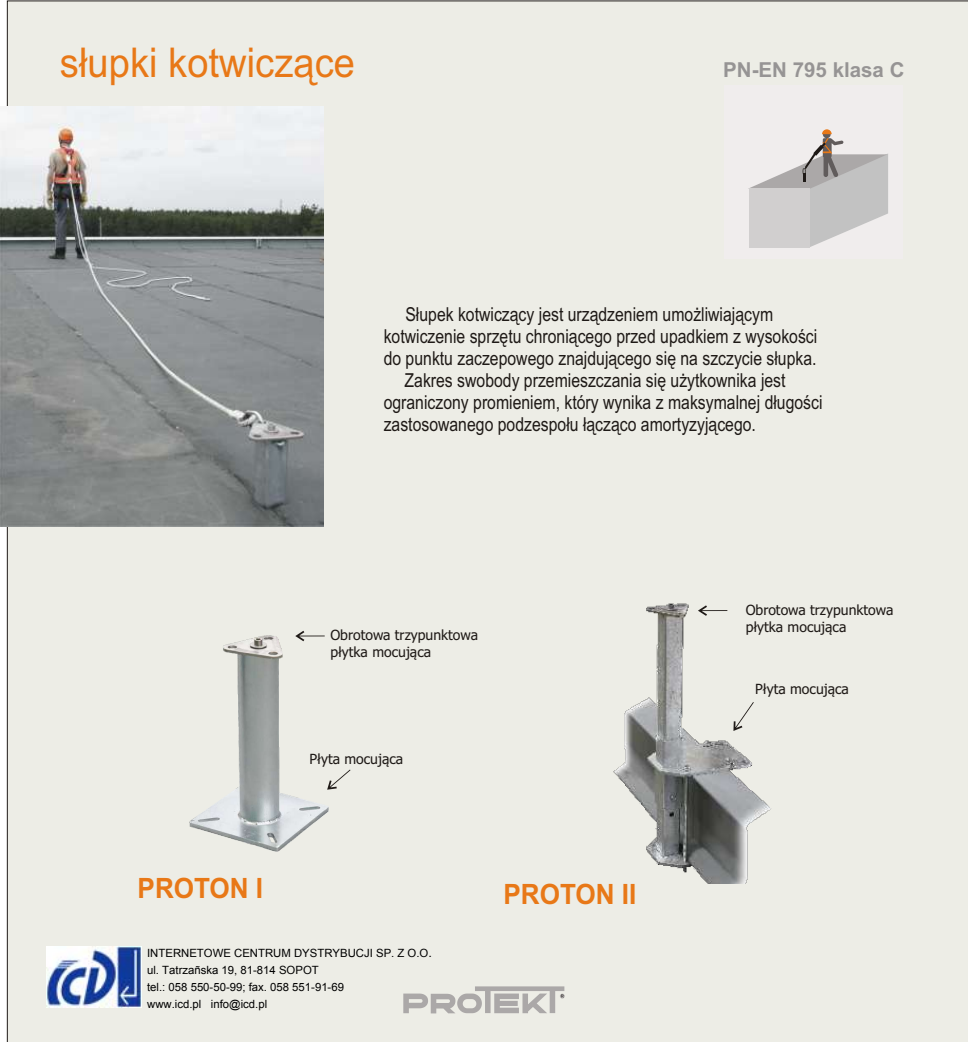
<style>
.page{position:relative;width:968px;height:1042px;background:#fff}
.page>*{position:absolute;margin:0;border:0;box-sizing:border-box;transform-origin:0 0}
.t1{font:40.95px "Arial Narrow";color:#e87817;scale:1.13 1}
.t2{font:700 28px "Arial Narrow";color:#e87817;scale:1.13 1}
.t3{font:700 20.65px "Arial";color:#969494}
.t4{font:19.25px "Arial Narrow";color:#1f1a17}
.t5{font:14px/17px "Tahoma";color:#1f1a17}
.t6{font:11.38px/16.8px "Arial";color:#000}
.s1{font-size:12.6px}
</style>
<div class="page">
<div style="left:7px;top:1px;width:960px;height:1041px;background:#edede6"></div>
<img style="left:0;top:107px;width:323px;height:419px">
<img style="left:177px;top:578px;width:190px;height:307px">
<svg style="left:295px;top:631px;width:29px;height:10px"></svg>
<svg style="left:327px;top:769px;width:23px;height:20px"></svg>
<div style="left:723px;top:86px;width:179px;height:173px;background:#f0eded"></div>
<svg style="left:748px;top:129px;width:140px;height:119px"></svg>
<img style="left:585px;top:590px;width:195px;height:293px">
<svg style="left:403px;top:986px;width:161px;height:27px;background:#c9c8c4"></svg>
<img style="left:46px;top:946px;width:95px;height:62px">
<h1 class="t1" style="left:60px;top:47px;width:262px">s³upki kotwicz¹ce</h1>
<p class="t3" style="left:723px;top:62px;width:183px">PN-EN 795 klasa C</p>
<p class="t4" style="left:405px;top:307px;width:369px">S³upek kotwicz¹cy jest urz¹dzeniem umo¿liwiaj¹cym</p>
<p class="t4" style="left:383px;top:329px;width:435px">kotwiczenie sprzêtu chroni¹cego przed upadkiem z wysokoœci</p>
<p class="t4" style="left:383px;top:350px;width:434px">do punktu zaczepowego znajduj¹cego siê na szczycie s³upka.</p>
<p class="t4" style="left:404px;top:373px;width:382px">Zakres swobody przemieszczania siê u¿ytkownika jest</p>
<p class="t4" style="left:383px;top:395px;width:440px">ograniczony promieniem, który wynika z maksymalnej d³ugoœci</p>
<p class="t4" style="left:383px;top:417px;width:374px">zastosowanego podzespo³u ³¹cz¹co amortyzyj¹cego.</p>
<p class="t5" style="left:330px;top:628px;width:149px">Obrotowa trzypunktowa p³ytka mocuj¹ca</p>
<p class="t5" style="left:309px;top:752px;width:95px">P³yta mocuj¹ca</p>
<h2 class="t2" style="left:138px;top:878px;width:113px">PROTON I</h2>
<p class="t6" style="left:147px;top:945px;width:286px">INTERNETOWE CENTRUM DYSTRYBUCJI SP. Z O.O<span class="s1">. </span>ul. Tatrzañska 19, 81-814 SOPOT<br>tel.: 058 550-50-99; fax. 058 551-91-69<br>www.icd.pl info@icd.pl</p>
<h2 class="t2" style="left:503px;top:883px;width:119px">PROTON II</h2>
<p class="t5" style="left:745px;top:602px;width:149px">Obrotowa trzypunktowa p³ytka mocuj¹ca</p>
<p class="t5" style="left:755px;top:682px;width:95px">P³yta mocuj¹ca</p>
</div>
